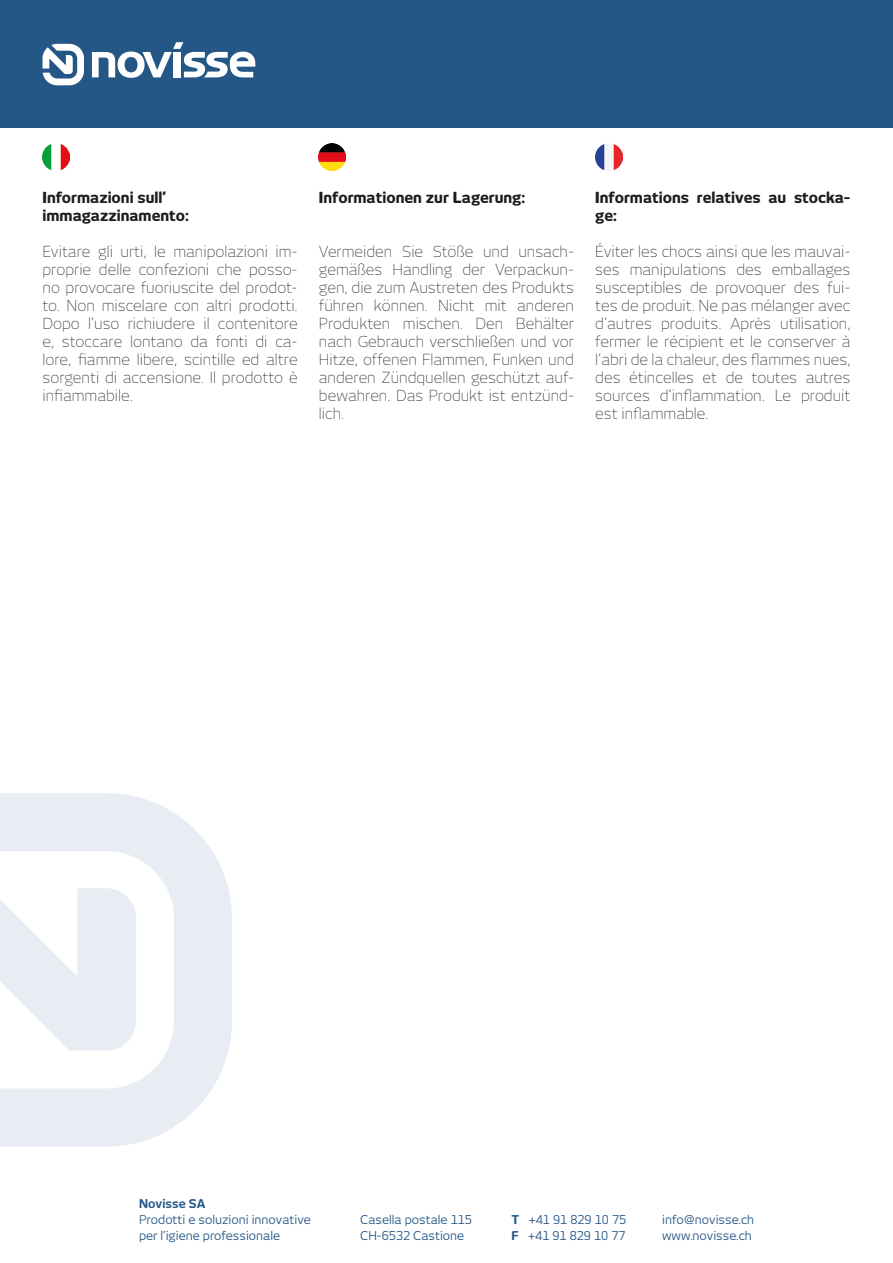
<style>
.page{position:relative;width:893px;height:1263px;background:#fff}
.page>*{position:absolute;margin:0;border:0;box-sizing:border-box;transform-origin:0 0}
.t1{font:15px/18px "New June Fine";color:#1d1d1b;text-align:justify}
.t2{font:800 15px/18px "New June";color:#1d1d1b}
.t3{font:12px/15.1px "New June";color:#245686}
.t4{font:700 12px "New June";color:#245686}
.s1{font-weight:700}
</style>
<div class="page">
<div style="left:0;top:0;width:893px;height:128px;background:#245686"></div>
<img style="left:43px;top:144px;width:26px;height:26px">
<img style="left:595px;top:144px;width:27px;height:26px">
<img style="left:319px;top:143px;width:27px;height:27px">
<svg style="left:92px;top:42px;width:163px;height:36px"></svg>
<svg style="left:43px;top:44px;width:41px;height:41px"></svg>
<svg style="left:0;top:793px;width:232px;height:353px;fill:#e8ecf3"></svg>
<p class="t2" style="left:43px;top:188px;width:125px">Informazioni sull’</p>
<p class="t2" style="left:43px;top:206px;width:148px">immagazzinamento:</p>
<p class="t1" style="left:43px;top:242px;width:257px">Evitare gli urti, le manipolazioni im&shy;proprie delle confezioni che posso&shy;no provocare fuoriuscite del prodot&shy;to. Non miscelare con altri prodotti.<br>Dopo l’uso richiudere il contenitore e, stoccare lontano da fonti di ca&shy;lore, fiamme libere, scintille ed altre sorgenti di accensione. Il prodotto è infiammabile.</p>
<p class="t2" style="left:319px;top:188px;width:208px">Informationen zur Lagerung:</p>
<p class="t1" style="left:319px;top:242px;width:257px">Vermeiden Sie Stöße und unsach&shy;gemäßes Handling der Verpackun&shy;gen, die zum Austreten des Produkts führen können. Nicht mit anderen Produkten mischen. Den Behälter nach Gebrauch verschließen und vor Hitze, offenen Flammen, Funken und anderen Zündquellen geschützt auf&shy;bewahren. Das Produkt ist entzünd&shy;lich.</p>
<p class="t2" style="left:595px;top:188px;width:257px">Informations relatives au stocka&shy;ge:</p>
<p class="t1" style="left:595px;top:242px;width:257px">Éviter les chocs ainsi que les mauvai&shy;ses manipulations des emballages susceptibles de provoquer des fui&shy;tes de produit. Ne pas mélanger avec d’autres produits. Après utilisation, fermer le récipient et le conserver à l’abri de la chaleur, des flammes nues, des étincelles et de toutes autres sources d’inflammation. Le produit est inflammable.</p>
<p class="t4" style="left:139px;top:1197px;width:68px">Novisse SA</p>
<p class="t3" style="left:139px;top:1212px;width:173px">Prodotti e soluzioni innovative per l’igiene professionale</p>
<p class="t3" style="left:360px;top:1212px;width:113px">Casella postale 115<br>CH-6532 Castione</p>
<p class="t3" style="left:512px;top:1212px;width:116px"><span class="s1">T</span> +41 91 829 10 75<br><span class="s1">F</span> +41 91 829 10 77</p>
<p class="t3" style="left:662px;top:1212px;width:93px">info@novisse.ch www.novisse.ch</p>
</div>
